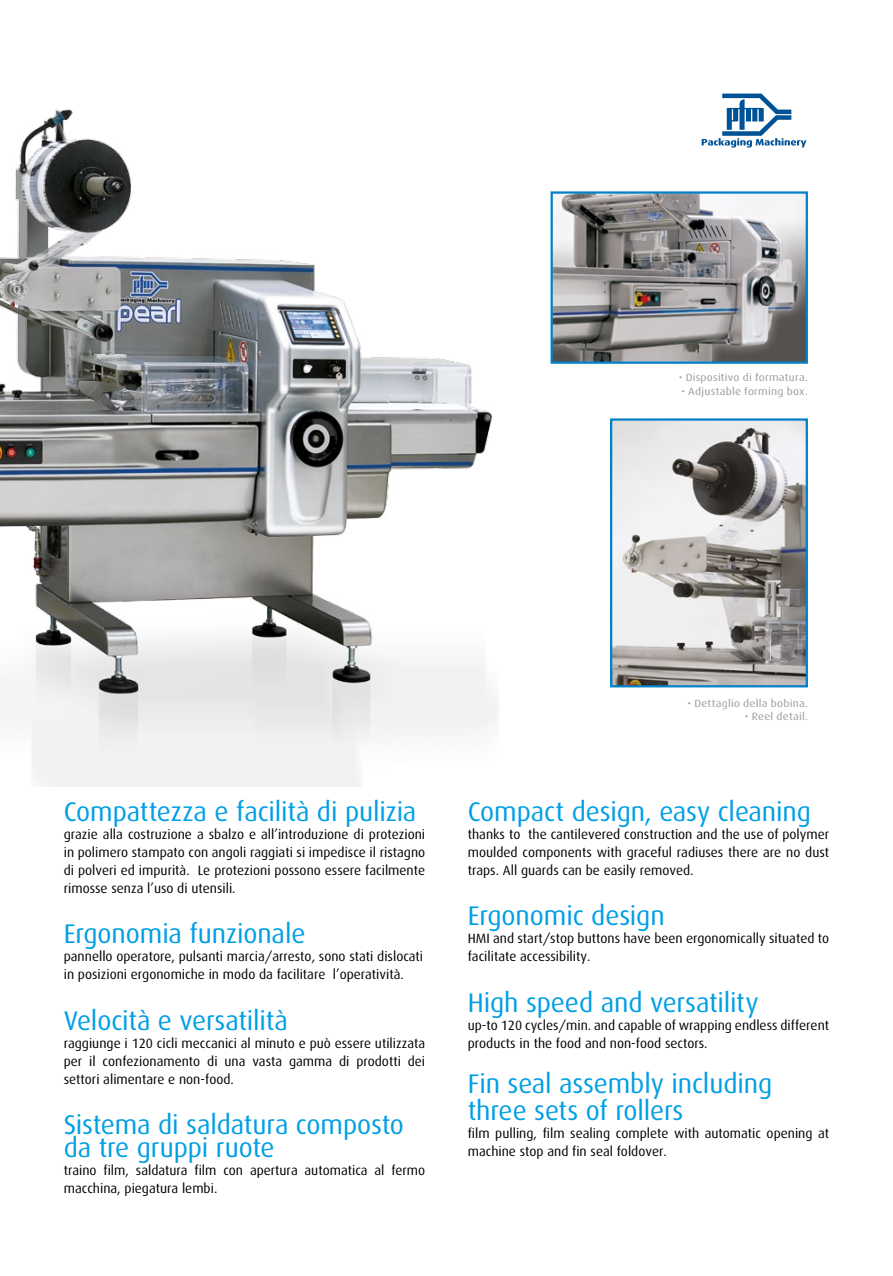
<style>
.page{position:relative;width:893px;height:1276px;background:#fff}
.page>*{position:absolute;margin:0;border:0;box-sizing:border-box;transform-origin:0 0}
.t1{font:27px/22.5px "Dax";letter-spacing:-.005em;color:#009fe3}
.t2{font:13.5px/18px "Dax";color:#000}
.t3{font:10.5px "Dax";letter-spacing:.02em;color:#9d9d9c;scale:1.1 1}
</style>
<div class="page">
<img style="left:613px;top:421px;width:192px;height:263px">
<div style="left:610px;top:418px;width:198px;height:269px;border:2px solid #0081c9"></div>
<svg style="left:702px;top:94px;width:104px;height:54px"></svg>
<img style="left:554px;top:194px;width:251px;height:167px">
<div style="left:551px;top:191px;width:257px;height:173px;border:2px solid #0081c9"></div>
<img style="left:0;top:109px;width:498px;height:678px">
<p class="t3" style="left:679px;top:372px;width:119px">• Dispositivo di formatura.</p>
<p class="t3" style="left:681px;top:385px;width:117px">• Adjustable forming box.</p>
<h1 class="t1" style="left:64px;top:800px;width:354px">Compattezza e facilità di pulizia</h1>
<p class="t2" style="left:64px;top:825px;width:363px;text-align:justify">grazie alla costruzione a sbalzo e all’introduzione di protezioni in polimero stampato con angoli raggiati si impedisce il ristagno di polveri ed impurità. Le protezioni possono essere facilmente rimosse senza l’uso di utensili.</p>
<h1 class="t1" style="left:64px;top:923px;width:243px">Ergonomia funzionale</h1>
<p class="t2" style="left:64px;top:948px;width:361px">pannello operatore, pulsanti marcia/arresto, sono stati dislocati in posizioni ergonomiche in modo da facilitare l’operatività.</p>
<h1 class="t1" style="left:64px;top:1009px;width:226px">Velocità e versatilità</h1>
<p class="t2" style="left:64px;top:1034px;width:363px;text-align:justify">raggiunge i 120 cicli meccanici al minuto e può essere utilizzata per il confezionamento di una vasta gamma di prodotti dei settori alimentare e non-food.</p>
<h1 class="t1" style="left:64px;top:1114px;width:342px">Sistema di saldatura composto da tre gruppi ruote</h1>
<p class="t2" style="left:64px;top:1161px;width:363px">traino film, saldatura film con apertura automatica al fermo macchina, piegatura lembi.</p>
<p class="t3" style="left:687px;top:697px;width:111px">• Dettaglio della bobina.</p>
<p class="t3" style="left:745px;top:710px;width:59px">• Reel detail.</p>
<h1 class="t1" style="left:468px;top:800px;width:345px">Compact design, easy cleaning</h1>
<p class="t2" style="left:468px;top:825px;width:363px;text-align:justify">thanks to the cantilevered construction and the use of polymer moulded components with graceful radiuses there are no dust traps. All guards can be easily removed.</p>
<h1 class="t1" style="left:468px;top:905px;width:199px">Ergonomic design</h1>
<p class="t2" style="left:468px;top:930px;width:363px">HMI and start/stop buttons have been ergonomically situated to facilitate accessibility.</p>
<h1 class="t1" style="left:468px;top:991px;width:292px">High speed and versatility</h1>
<p class="t2" style="left:468px;top:1016px;width:363px">up-to 120 cycles/min. and capable of wrapping endless different products in the food and non-food sectors.</p>
<h1 class="t1" style="left:468px;top:1070px;width:306px;line-height:27px">Fin seal assembly including three sets of rollers</h1>
<p class="t2" style="left:468px;top:1124px;width:363px">film pulling, film sealing complete with automatic opening at machine stop and fin seal foldover.</p>
</div>
